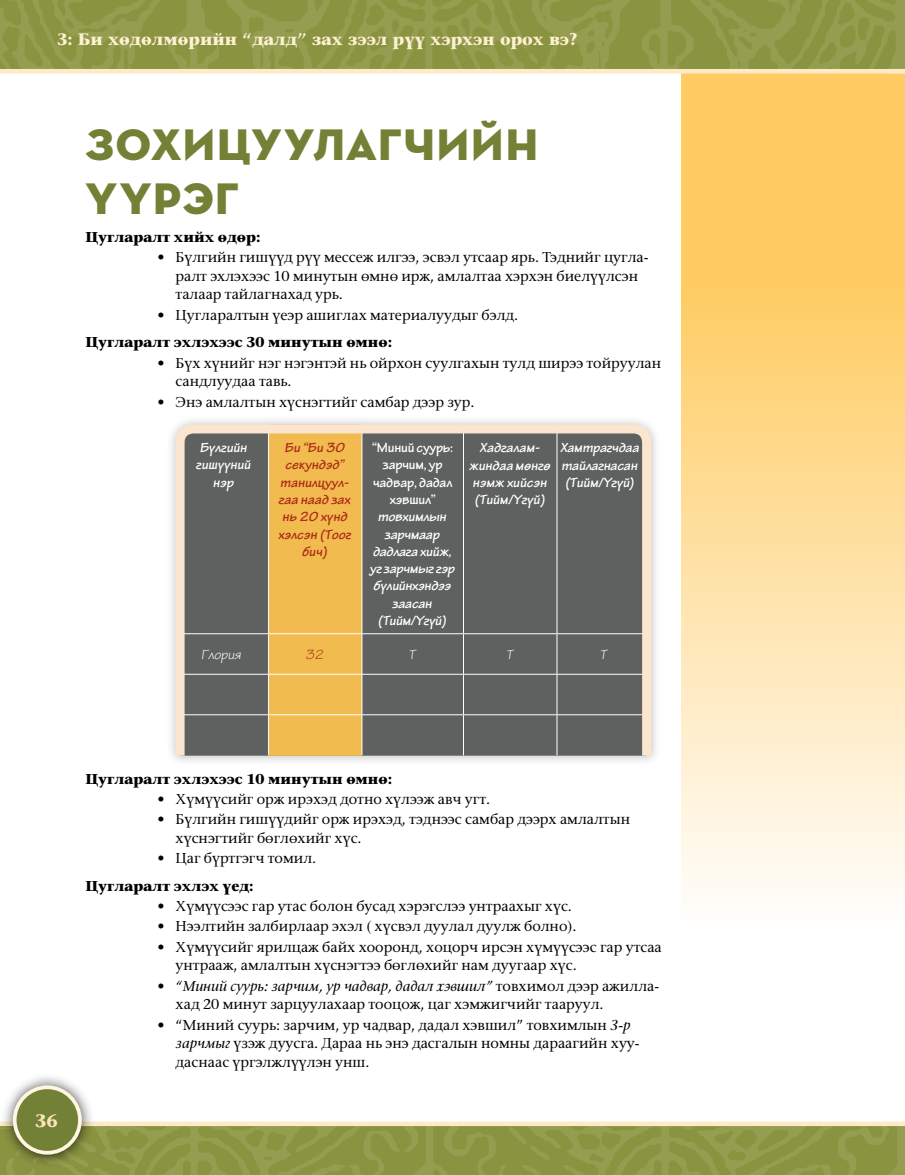
<style>
.page{position:relative;width:905px;height:1175px;background:#fff}
.page>*{position:absolute;margin:0;border:0;box-sizing:border-box;transform-origin:0 0}
.CHAP_title_FIRST{font:45px/54px "Neutralds Lat Titling Display";letter-spacing:.03em;color:#738136}
.t1{font:700 18px "Stone Seriflds Lat";color:#fbe6b8}
.t2{font:700 16.5px "Stone Seriflds Lat";color:#fdf0d3}
.LISTbullet-1_para_la{font:500 14.25px/18.8px "Stone Seriflds Lat";color:#000}
.LISTbullet-1_para_fi{font:500 14.25px/18.8px "Stone Seriflds Lat";color:#000}
.t3{font:italic 700 14.25px/17.2px "Tektonlds Lat";letter-spacing:-.01em;color:#fff;text-align:center}
.LISTbullet-1_title{font:700 14.25px "Stone Seriflds Lat";color:#000}
.t4{font:italic 700 14.25px/17.2px "Tektonlds Lat";color:#ad2c17;text-align:center}
.t5{font:italic 14.25px "Tektonlds Lat";color:#fff}
.t6{font:italic 14.25px "Tektonlds Lat";color:#ad2c17}
.s1{font-style:normal}
.s2{font-style:italic}
</style>
<div class="page">
<svg style="left:681px;top:73px;width:223px;height:816px;background:#fedd98"></svg>
<img style="left:0;top:1126px;width:904px;height:48px">
<div style="left:0;top:1121px;width:904px;height:5px;background:#fcebc6"></div>
<div style="left:0;top:1072px;width:95px;height:95px;background:#000;opacity:.75"></div>
<div style="left:15px;top:1087px;width:65px;height:65px;background:#738136;border-radius:50%"></div>
<div style="left:13px;top:1085px;width:69px;height:69px;border:4px solid #fef5e2;border-radius:50%"></div>
<div style="left:165px;top:414px;width:496px;height:352px;background:#f9f9f9"></div>
<svg style="left:172px;top:421px;width:483px;height:339px;background:#8a806b"></svg>
<img style="left:0;top:0;width:904px;height:69px">
<hr style="left:0;top:69px;width:904px;height:4px;background:#fcebc6">
<p class="t2" style="left:57px;top:25px;width:522px">3: Би хөдөлмөрийн “далд” зах зээл рүү хэрхэн орох вэ?</p>
<p class="CHAP_title_FIRST" style="left:86px;top:114px;width:454px">ЗОХИЦУУЛАГЧИЙН<br>ҮҮРЭГ</p>
<p class="LISTbullet-1_title" style="left:86px;top:225px;width:177px">Цугларалт хийх өдөр:</p>
<p class="LISTbullet-1_para_fi" style="left:176px;top:247px;width:474px;text-indent:-18px">• Бүлгийн гишүүд рүү мессеж илгээ, эсвэл утсаар ярь. Тэднийг цугла&shy;ралт эхлэхээс 10 минутын өмнө ирж, амлалтаа хэрхэн биелүүлсэн талаар тайлагнахад урь.</p>
<p class="LISTbullet-1_para_la" style="left:158px;top:305px;width:362px">• Цугларалтын үеэр ашиглах материалуудыг бэлд.</p>
<p class="LISTbullet-1_title" style="left:86px;top:330px;width:308px">Цугларалт эхлэхээс 30 минутын өмнө:</p>
<p class="LISTbullet-1_para_fi" style="left:176px;top:353px;width:487px;text-indent:-18px">• Бүх хүнийг нэг нэгэнтэй нь ойрхон суулгахын тулд ширээ тойруулан сандлуудаа тавь.</p>
<p class="LISTbullet-1_para_la" style="left:158px;top:392px;width:318px">• Энэ амлалтын хүснэгтийг самбар дээр зур.</p>
<p class="t3" style="left:196px;top:438px;width:56px">Бүлгийн гишүүний нэр</p>
<p class="t4" style="left:279px;top:438px;width:74px">Би “Би 30 секундэд” танилцуул&shy;гаа наад зах нь 20 хүнд хэлсэн (Тоог бич)</p>
<p class="t3" style="left:370px;top:438px;width:87px"><span class="s1">“Миний суурь: зарчим, ур чадвар, дадал хэвшил” </span>товхимлын зарчмаар дадлага хийж, уг зарчмыг гэр бүлийнхэндээ заасан (Тийм/Үгүй)</p>
<p class="t3" style="left:469px;top:438px;width:83px">Хадгалам&shy;жиндаа мөнгө нэмж хийсэн (Тийм/Үгүй)</p>
<p class="t3" style="left:560px;top:438px;width:80px;text-align:justify">Хамтрагчдаа тайлагнасан (Тийм/Үгүй)</p>
<p class="t5" style="left:202px;top:644px;width:41px">Глория</p>
<p class="t6" style="left:306px;top:644px;width:20px">32</p>
<p class="t5" style="left:409px;top:644px;width:8px">Т</p>
<p class="t5" style="left:507px;top:644px;width:8px">Т</p>
<p class="t5" style="left:600px;top:644px;width:8px">Т</p>
<p class="t1" style="left:35px;top:1105px;width:24px">36</p>
<p class="LISTbullet-1_title" style="left:86px;top:767px;width:308px">Цугларалт эхлэхээс 10 минутын өмнө:</p>
<p class="LISTbullet-1_para_fi" style="left:158px;top:789px;width:334px">• Хүмүүсийг орж ирэхэд дотно хүлээж авч угт.</p>
<p class="LISTbullet-1_para_la" style="left:176px;top:809px;width:456px;text-indent:-18px">• Бүлгийн гишүүдийг орж ирэхэд, тэднээс самбар дээрх амлалтын хүснэгтийг бөглөхийг хүс.</p>
<p class="LISTbullet-1_para_la" style="left:158px;top:848px;width:160px">• Цаг бүртгэгч томил.</p>
<p class="LISTbullet-1_title" style="left:86px;top:874px;width:170px">Цугларалт эхлэх үед:</p>
<p class="LISTbullet-1_para_fi" style="left:158px;top:896px;width:416px">• Хүмүүсээс гар утас болон бусад хэрэгслээ унтраахыг хүс.</p>
<p class="LISTbullet-1_para_la" style="left:158px;top:917px;width:420px">• Нээлтийн залбирлаар эхэл ( хүсвэл дуулал дуулж болно).</p>
<p class="LISTbullet-1_para_la" style="left:176px;top:937px;width:488px;text-indent:-18px">• Хүмүүсийг ярилцаж байх хооронд, хоцорч ирсэн хүмүүсээс гар утсаа унтрааж, амлалтын хүснэгтээ бөглөхийг нам дуугаар хүс.</p>
<p class="LISTbullet-1_para_la" style="left:176px;top:976px;width:485px;text-indent:-18px">• <span class="s2">“Миний суурь: зарчим, ур чадвар, дадал хэвшил”</span> товхимол дээр ажилла&shy;хад 20 минут зарцуулахаар тооцож, цаг хэмжигчийг тааруул.</p>
<p class="LISTbullet-1_para_la" style="left:176px;top:1015px;width:465px;text-indent:-18px">• “Миний суурь: зарчим, ур чадвар, дадал хэвшил” товхимлын <span class="s2">3-р зарчмыг</span> үзэж дуусга. Дараа нь энэ дасгалын номны дараагийн хуу&shy;даснаас үргэлжлүүлэн унш.</p>
</div>
